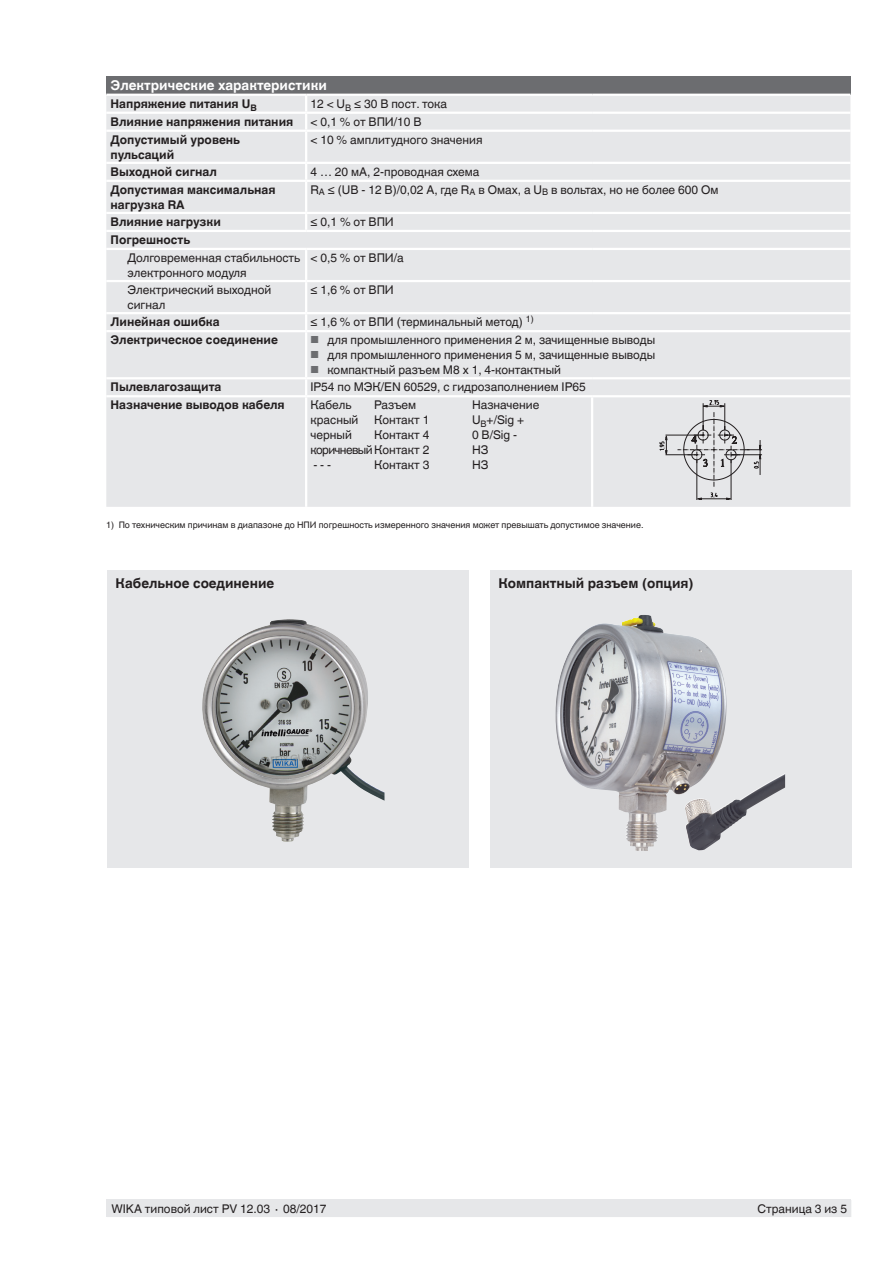
<style>
.page{position:relative;width:893px;height:1263px;background:#fff}
.page>*{position:absolute;margin:0;border:0;box-sizing:border-box;transform-origin:0 0}
.t1{font:700 13.5px "Helvetica World";color:#231f20}
.t2{font:700 13.5px "Helvetica World";color:#fff}
.t3{font:12px/15px "Helvetica World";color:#231f20}
.t4{font:700 12px/15px "Helvetica World";color:#231f20}
.t5{font:12px "Helvetica World";letter-spacing:-.05em;color:#231f20}
.t6{font:9px "Helvetica World";color:#231f20}
.s1{font-size:10.2px;color:#6c6d70}
</style>
<div class="page">
<div style="left:106px;top:1199px;width:744px;height:18px;background:#e6e7e9"></div>
<div style="left:107px;top:570px;width:362px;height:297px;background:#e6e7e9"></div>
<div style="left:490px;top:570px;width:361px;height:297px;background:#e6e7e9"></div>
<img style="left:202px;top:619px;width:182px;height:223px">
<div style="left:106px;top:77px;width:744px;height:18px;background:#6c6d70"></div>
<div style="left:106px;top:96px;width:744px;height:411px;background:#e6e7e9"></div>
<hr style="left:106px;top:112px;width:200px;height:2px;background:#fff">
<hr style="left:306px;top:112px;width:286px;height:2px;background:#fff">
<svg style="left:305px;top:96px;width:2px;height:34px"></svg>
<hr style="left:592px;top:112px;width:258px;height:2px;background:#fff">
<hr style="left:106px;top:130px;width:200px;height:2px;background:#fff">
<hr style="left:306px;top:130px;width:286px;height:2px;background:#fff">
<hr style="left:305px;top:132px;width:2px;height:30px;background:#fff">
<hr style="left:592px;top:130px;width:258px;height:2px;background:#fff">
<hr style="left:106px;top:162px;width:200px;height:2px;background:#fff">
<hr style="left:306px;top:162px;width:286px;height:2px;background:#fff">
<svg style="left:305px;top:164px;width:2px;height:16px"></svg>
<hr style="left:592px;top:162px;width:258px;height:2px;background:#fff">
<hr style="left:106px;top:180px;width:200px;height:2px;background:#fff">
<hr style="left:306px;top:180px;width:286px;height:2px;background:#fff">
<hr style="left:305px;top:182px;width:2px;height:30px;background:#fff">
<hr style="left:592px;top:180px;width:258px;height:2px;background:#fff">
<hr style="left:106px;top:212px;width:200px;height:2px;background:#fff">
<hr style="left:306px;top:212px;width:286px;height:2px;background:#fff">
<svg style="left:305px;top:214px;width:2px;height:16px"></svg>
<hr style="left:592px;top:212px;width:258px;height:2px;background:#fff">
<hr style="left:305px;top:250px;width:2px;height:30px;background:#fff">
<hr style="left:106px;top:280px;width:200px;height:2px;background:#fff">
<hr style="left:306px;top:280px;width:286px;height:2px;background:#fff">
<hr style="left:305px;top:282px;width:2px;height:30px;background:#fff">
<hr style="left:592px;top:280px;width:258px;height:2px;background:#fff">
<hr style="left:106px;top:312px;width:200px;height:2px;background:#fff">
<hr style="left:306px;top:312px;width:286px;height:2px;background:#fff">
<svg style="left:305px;top:314px;width:2px;height:16px"></svg>
<hr style="left:592px;top:312px;width:258px;height:2px;background:#fff">
<hr style="left:106px;top:330px;width:200px;height:2px;background:#fff">
<hr style="left:306px;top:330px;width:286px;height:2px;background:#fff">
<hr style="left:305px;top:332px;width:2px;height:45px;background:#fff">
<hr style="left:592px;top:330px;width:258px;height:2px;background:#fff">
<hr style="left:106px;top:377px;width:200px;height:2px;background:#fff">
<hr style="left:306px;top:377px;width:286px;height:2px;background:#fff">
<svg style="left:305px;top:379px;width:2px;height:16px"></svg>
<hr style="left:592px;top:377px;width:258px;height:2px;background:#fff">
<hr style="left:106px;top:395px;width:200px;height:2px;background:#fff">
<hr style="left:306px;top:395px;width:286px;height:2px;background:#fff">
<hr style="left:305px;top:397px;width:2px;height:110px;background:#fff">
<hr style="left:592px;top:395px;width:258px;height:2px;background:#fff">
<hr style="left:591px;top:397px;width:2px;height:110px;background:#fff">
<hr style="left:106px;top:94px;width:200px;height:2px;background:#fff">
<hr style="left:306px;top:94px;width:286px;height:2px;background:#fff">
<hr style="left:592px;top:94px;width:258px;height:2px;background:#fff">
<hr style="left:106px;top:230px;width:200px;height:2px;background:#fff">
<hr style="left:306px;top:230px;width:286px;height:2px;background:#fff">
<hr style="left:592px;top:230px;width:258px;height:2px;background:#fff">
<hr style="left:106px;top:248px;width:200px;height:2px;background:#fff">
<hr style="left:306px;top:248px;width:286px;height:2px;background:#fff">
<hr style="left:592px;top:248px;width:258px;height:2px;background:#fff">
<svg style="left:659px;top:400px;width:104px;height:100px;background:#d2d2d4"></svg>
<img style="left:555px;top:615px;width:215px;height:236px">
<p class="t2" style="left:111px;top:78px;width:218px">Электрические характеристики</p>
<p class="t4" style="left:111px;top:96px;width:148px">Напряжение питания U<sub>B</sub></p>
<p class="t3" style="left:310px;top:96px;width:138px">12 &lt; U<sub>B</sub> ≤ 30 В пост. тока</p>
<p class="t4" style="left:111px;top:114px;width:184px">Влияние напряжения питания</p>
<p class="t3" style="left:310px;top:114px;width:113px">&lt; 0,1 % от ВПИ/10 В</p>
<p class="t4" style="left:111px;top:132px;width:131px">Допустимый уровень пульсаций</p>
<p class="t3" style="left:310px;top:132px;width:174px">&lt; 10 % амплитудного значения</p>
<p class="t4" style="left:111px;top:164px;width:108px">Выходной сигнал</p>
<p class="t3" style="left:310px;top:164px;width:171px">4 … 20 мА, 2-проводная схема</p>
<p class="t4" style="left:111px;top:182px;width:167px">Допустимая максимальная нагрузка RA</p>
<p class="t3" style="left:310px;top:182px;width:410px">R<sub>A</sub> ≤ (UB - 12 В)/0,02 A, где R<sub>A</sub> в Омах, а U<sub>B</sub> в вольтах, но не более 600 Ом</p>
<p class="t4" style="left:111px;top:214px;width:112px">Влияние нагрузки</p>
<p class="t3" style="left:310px;top:214px;width:85px">≤ 0,1 % от ВПИ</p>
<p class="t4" style="left:111px;top:232px;width:81px">Погрешность</p>
<p class="t3" style="left:128px;top:250px;width:174px">Долговременная стабильность электронного модуля</p>
<p class="t3" style="left:310px;top:250px;width:95px">&lt; 0,5 % от ВПИ/a</p>
<p class="t3" style="left:128px;top:282px;width:145px">Электрический выходной сигнал</p>
<p class="t3" style="left:310px;top:282px;width:85px">≤ 1,6 % от ВПИ</p>
<p class="t4" style="left:111px;top:314px;width:111px">Линейная ошибка</p>
<p class="t3" style="left:310px;top:314px;width:225px">≤ 1,6 % от ВПИ (терминальный метод) <sup>1)</sup></p>
<p class="t4" style="left:111px;top:332px;width:169px">Электрическое соединение</p>
<p class="t3" style="left:310px;top:332px;width:346px"><span class="s1">■</span> для промышленного применения 2 м, зачищенные выводы</p>
<p class="t3" style="left:310px;top:347px;width:346px"><span class="s1">■</span> для промышленного применения 5 м, зачищенные выводы</p>
<p class="t3" style="left:310px;top:362px;width:252px"><span class="s1">■</span> компактный разъем M8 x 1, 4-контактный</p>
<p class="t4" style="left:111px;top:379px;width:112px">Пылевлагозащита</p>
<p class="t3" style="left:310px;top:379px;width:277px">IP54 по МЭК/EN 60529, с гидрозаполнением IP65</p>
<p class="t4" style="left:111px;top:397px;width:176px">Назначение выводов кабеля</p>
<p class="t3" style="left:310px;top:397px;width:42px">Кабель</p>
<p class="t3" style="left:374px;top:397px;width:44px">Разъем</p>
<p class="t3" style="left:472px;top:397px;width:69px">Назначение</p>
<p class="t3" style="left:310px;top:412px;width:49px">красный</p>
<p class="t3" style="left:374px;top:412px;width:57px">Контакт 1</p>
<p class="t3" style="left:472px;top:412px;width:54px">U<sub>B</sub>+/Sig +</p>
<p class="t3" style="left:310px;top:427px;width:43px">черный</p>
<p class="t3" style="left:374px;top:427px;width:57px">Контакт 4</p>
<p class="t3" style="left:472px;top:427px;width:47px">0 В/Sig -</p>
<p class="t5" style="left:310px;top:443px;width:121px">коричневый Контакт 2</p>
<p class="t3" style="left:472px;top:442px;width:18px">НЗ</p>
<p class="t3" style="left:313px;top:457px;width:19px">- - -</p>
<p class="t3" style="left:374px;top:457px;width:57px">Контакт 3</p>
<p class="t3" style="left:472px;top:457px;width:18px">НЗ</p>
<p class="t6" style="left:106px;top:519px;width:539px">1) По техническим причинам в диапазоне до НПИ погрешность измеренного значения может превышать допустимое значение.</p>
<p class="t1" style="left:116px;top:575px;width:160px">Кабельное соединение</p>
<p class="t1" style="left:498px;top:575px;width:197px">Компактный разъем (опция)</p>
<p class="t3" style="left:111px;top:1201px;width:217px">WIKA типовой лист PV 12.03 ∙ 08/2017</p>
<p class="t3" style="left:757px;top:1201px;width:91px">Страница 3 из 5</p>
</div>
